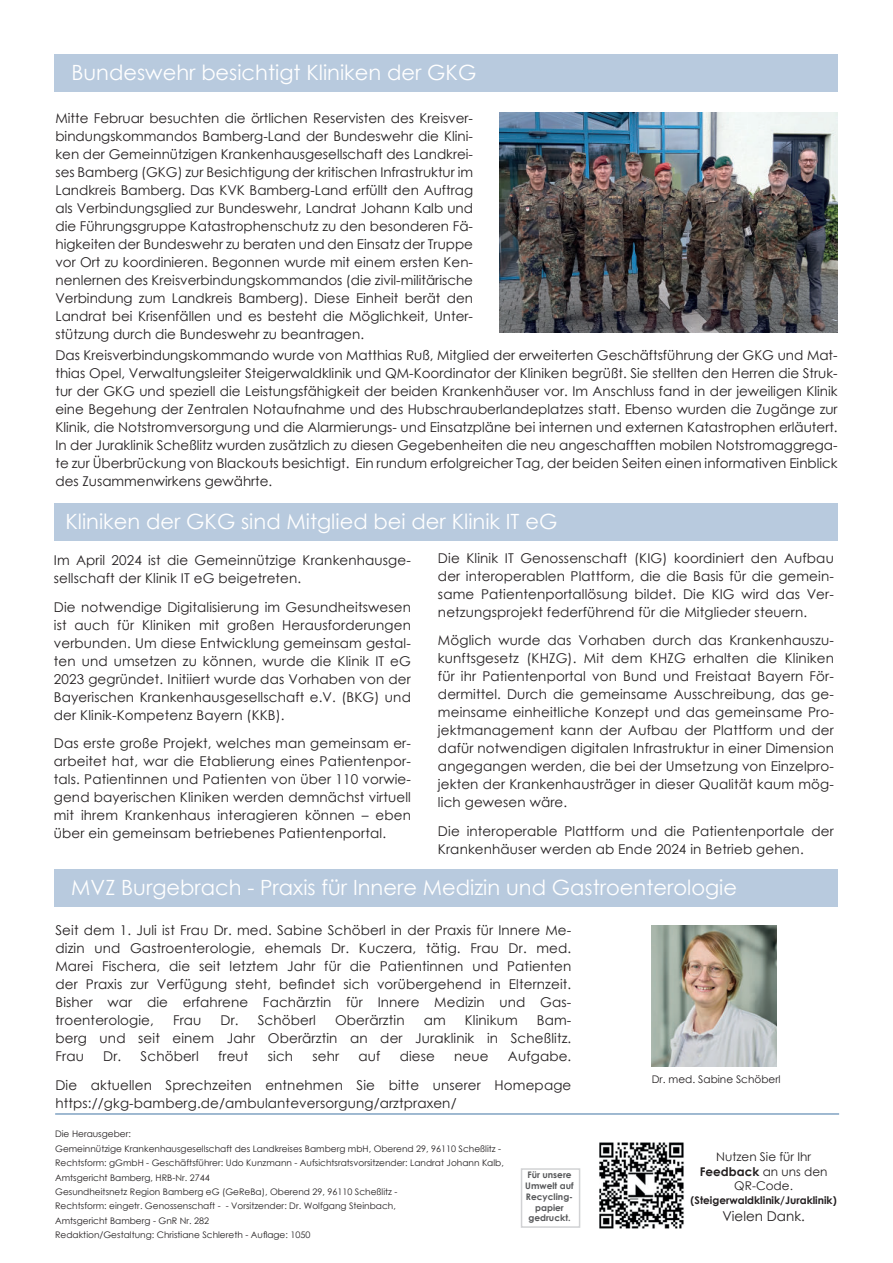
<style>
.page{position:relative;width:893px;height:1263px;background:#fff}
.page>*{position:absolute;margin:0;border:0;box-sizing:border-box;transform-origin:0 0}
.t1{font:21px "Century Gothic";color:#fff}
.t2{font:13.5px/18px "Century Gothic";letter-spacing:.01em;color:#231f20;text-align:justify}
.t3{font:12px/14.4px "Century Gothic";color:#231f20;text-align:center}
.t4{font:700 10.5px "Century Gothic";color:#231f20}
.t5{font:10.5px "Century Gothic";color:#231f20}
.t6{font:9px/14.4px "Century Gothic";color:#231f20}
.t7{font:700 9px/10.8px "Century Gothic";color:#57585a;text-align:center}
.s1{font-weight:700}
</style>
<div class="page">
<hr style="left:55px;top:1113px;width:784px;height:2px;background:#81a3c3">
<img style="left:599px;top:1143px;width:85px;height:85px">
<div style="left:54px;top:503px;width:784px;height:37px;background:#b8cade"></div>
<div style="left:54px;top:54px;width:784px;height:37px;background:#b8cade"></div>
<div style="left:521px;top:1168px;width:59px;height:60px;border:2px solid #d1d2d4"></div>
<div style="left:54px;top:869px;width:784px;height:37px;background:#b8cade"></div>
<img style="left:652px;top:925px;width:124px;height:142px">
<img style="left:500px;top:113px;width:338px;height:220px">
<h1 class="t1" style="left:71px;top:64px;width:406px">Bundeswehr besichtigt Kliniken der GKG</h1>
<p class="t2" style="left:55px;top:110px;width:419px">Mitte Februar besuchten die örtlichen Reservisten des Kreisver&shy;bindungskommandos Bamberg-Land der Bundeswehr die Klini&shy;ken der Gemeinnützigen Krankenhausgesellschaft des Landkrei&shy;ses Bamberg (GKG) zur Besichtigung der kritischen Infrastruktur im Landkreis Bamberg. Das KVK Bamberg-Land erfüllt den Auftrag als Verbindungsglied zur Bundeswehr, Landrat Johann Kalb und die Führungsgruppe Katastrophenschutz zu den besonderen Fä&shy;higkeiten der Bundeswehr zu beraten und den Einsatz der Truppe vor Ort zu koordinieren. Begonnen wurde mit einem ersten Ken&shy;nenlernen des Kreisverbindungskommandos (die zivil-militärische Verbindung zum Landkreis Bamberg). Diese Einheit berät den Landrat bei Krisenfällen und es besteht die Möglichkeit, Unter&shy;stützung durch die Bundeswehr zu beantragen.</p>
<p class="t2" style="left:55px;top:347px;width:784px">Das Kreisverbindungskommando wurde von Matthias Ruß, Mitglied der erweiterten Geschäftsführung der GKG und Mat&shy;thias Opel, Verwaltungsleiter Steigerwaldklinik und QM-Koordinator der Kliniken begrüßt. Sie stellten den Herren die Struk&shy;tur der GKG und speziell die Leistungsfähigkeit der beiden Krankenhäuser vor. Im Anschluss fand in der jeweiligen Klinik eine Begehung der Zentralen Notaufnahme und des Hubschrauberlandeplatzes statt. Ebenso wurden die Zugänge zur Klinik, die Notstromversorgung und die Alarmierungs- und Einsatzpläne bei internen und externen Katastrophen erläutert.<br>In der Juraklinik Scheßlitz wurden zusätzlich zu diesen Gegebenheiten die neu angeschafften mobilen Notstromaggrega&shy;te zur Überbrückung von Blackouts besichtigt. Ein rundum erfolgreicher Tag, der beiden Seiten einen informativen Einblick des Zusammenwirkens gewährte.</p>
<h1 class="t1" style="left:65px;top:513px;width:493px">Kliniken der GKG sind Mitglied bei der Klinik IT eG</h1>
<p class="t2" style="left:54px;top:552px;width:359px">Im April 2024 ist die Gemeinnützige Krankenhausge&shy;sellschaft der Klinik IT eG beigetreten.</p>
<p class="t2" style="left:54px;top:599px;width:359px">Die notwendige Digitalisierung im Gesundheitswesen ist auch für Kliniken mit großen Herausforderungen verbunden. Um diese Entwicklung gemeinsam gestal&shy;ten und umsetzen zu können, wurde die Klinik IT eG 2023 gegründet. Initiiert wurde das Vorhaben von der Bayerischen Krankenhausgesellschaft e.V. (BKG) und der Klinik-Kompetenz Bayern (KKB).</p>
<p class="t2" style="left:54px;top:735px;width:359px">Das erste große Projekt, welches man gemeinsam er&shy;arbeitet hat, war die Etablierung eines Patientenpor&shy;tals. Patientinnen und Patienten von über 110 vorwie&shy;gend bayerischen Kliniken werden demnächst virtuell mit ihrem Krankenhaus interagieren können – eben über ein gemeinsam betriebenes Patientenportal.</p>
<p class="t2" style="left:438px;top:550px;width:397px">Die Klinik IT Genossenschaft (KIG) koordiniert den Aufbau der interoperablen Plattform, die die Basis für die gemein&shy;same Patientenportallösung bildet. Die KIG wird das Ver&shy;netzungsprojekt federführend für die Mitglieder steuern.</p>
<p class="t2" style="left:438px;top:633px;width:397px">Möglich wurde das Vorhaben durch das Krankenhauszu&shy;kunftsgesetz (KHZG). Mit dem KHZG erhalten die Kliniken für ihr Patientenportal von Bund und Freistaat Bayern För&shy;dermittel. Durch die gemeinsame Ausschreibung, das ge&shy;meinsame einheitliche Konzept und das gemeinsame Pro&shy;jektmanagement kann der Aufbau der Plattform und der dafür notwendigen digitalen Infrastruktur in einer Dimension angegangen werden, die bei der Umsetzung von Einzelpro&shy;jekten der Krankenhausträger in dieser Qualität kaum mög&shy;lich gewesen wäre.</p>
<p class="t2" style="left:438px;top:823px;width:397px">Die interoperable Plattform und die Patientenportale der<br>Krankenhäuser werden ab Ende 2024 in Betrieb gehen.</p>
<h1 class="t1" style="left:71px;top:880px;width:667px">MVZ Burgebrach - Praxis für Innere Medizin und Gastroenterologie</h1>
<p class="t2" style="left:55px;top:923px;width:517px">Seit dem 1. Juli ist Frau Dr. med. Sabine Schöberl in der Praxis für Innere Me&shy;dizin und Gastroenterologie, ehemals Dr. Kuczera, tätig. Frau Dr. med.<br>Marei Fischera, die seit letztem Jahr für die Patientinnen und Patienten der Praxis zur Verfügung steht, befindet sich vorübergehend in Elternzeit.<br>Bisher war die erfahrene Fachärztin für Innere Medizin und Gas&shy;troenterologie,</p>
<p class="t2" style="left:173px;top:1013px;width:30px">Frau</p>
<p class="t2" style="left:221px;top:1013px;width:97px">Dr. Schöberl</p>
<p class="t2" style="left:335px;top:1013px;width:71px">Oberärztin</p>
<p class="t2" style="left:424px;top:1013px;width:24px">am</p>
<p class="t2" style="left:465px;top:1013px;width:54px">Klinikum</p>
<p class="t2" style="left:55px;top:1013px;width:517px;text-indent:481px">Bam&shy;berg und seit einem Jahr Oberärztin an der Juraklinik in Scheßlitz.<br>Frau</p>
<p class="t2" style="left:55px;top:1043px;width:517px;line-height:28.7px;text-align:right">Aufgabe.<br>Die aktuellen Sprechzeiten entnehmen Sie bitte unserer Homepage</p>
<p class="t2" style="left:55px;top:1095px;width:403px">https://gkg-bamberg.de/ambulanteversorgung/arztpraxen/</p>
<p class="t2" style="left:103px;top:1048px;width:97px">Dr. Schöberl</p>
<p class="t2" style="left:218px;top:1048px;width:32px">freut</p>
<p class="t2" style="left:268px;top:1048px;width:27px">sich</p>
<p class="t2" style="left:312px;top:1048px;width:28px">sehr</p>
<p class="t2" style="left:358px;top:1048px;width:23px">auf</p>
<p class="t2" style="left:400px;top:1048px;width:37px">diese</p>
<p class="t2" style="left:454px;top:1048px;width:36px">neue</p>
<p class="t5" style="left:652px;top:1075px;width:130px">Dr. med. Sabine Schöberl</p>
<p class="t6" style="left:55px;top:1128px;width:450px">Die Herausgeber:<br>Gemeinnützige Krankenhausgesellschaft des Landkreises Bamberg mbH, Oberend 29, 96110 Scheßlitz - Rechtsform: gGmbH - Geschäftsführer: Udo Kunzmann - Aufsichtsratsvorsitzender: Landrat Johann Kalb, Amtsgericht Bamberg, HRB-Nr. 2744<br>Gesundheitsnetz Region Bamberg eG (GeReBa), Oberend 29, 96110 Scheßlitz -<br>Rechtsform: eingetr. Genossenschaft - - Vorsitzender: Dr. Wolfgang Steinbach,<br>Amtsgericht Bamberg - GnR Nr. 282<br>Redaktion/Gestaltung: Christiane Schlereth - Auflage: 1050</p>
<p class="t7" style="left:525px;top:1170px;width:50px">Für unsere<br>Umwelt auf<br>Recycling&shy;papier gedruckt.</p>
<p class="t3" style="left:700px;top:1151px;width:129px">Nutzen Sie für Ihr<br><span class="s1">Feedback</span> an uns den<br>QR-Code.</p>
<p class="t4" style="left:691px;top:1196px;width:148px">(Steigerwaldklinik/Juraklinik)</p>
<p class="t2" style="left:722px;top:1208px;width:84px">Vielen Dank.</p>
</div>
